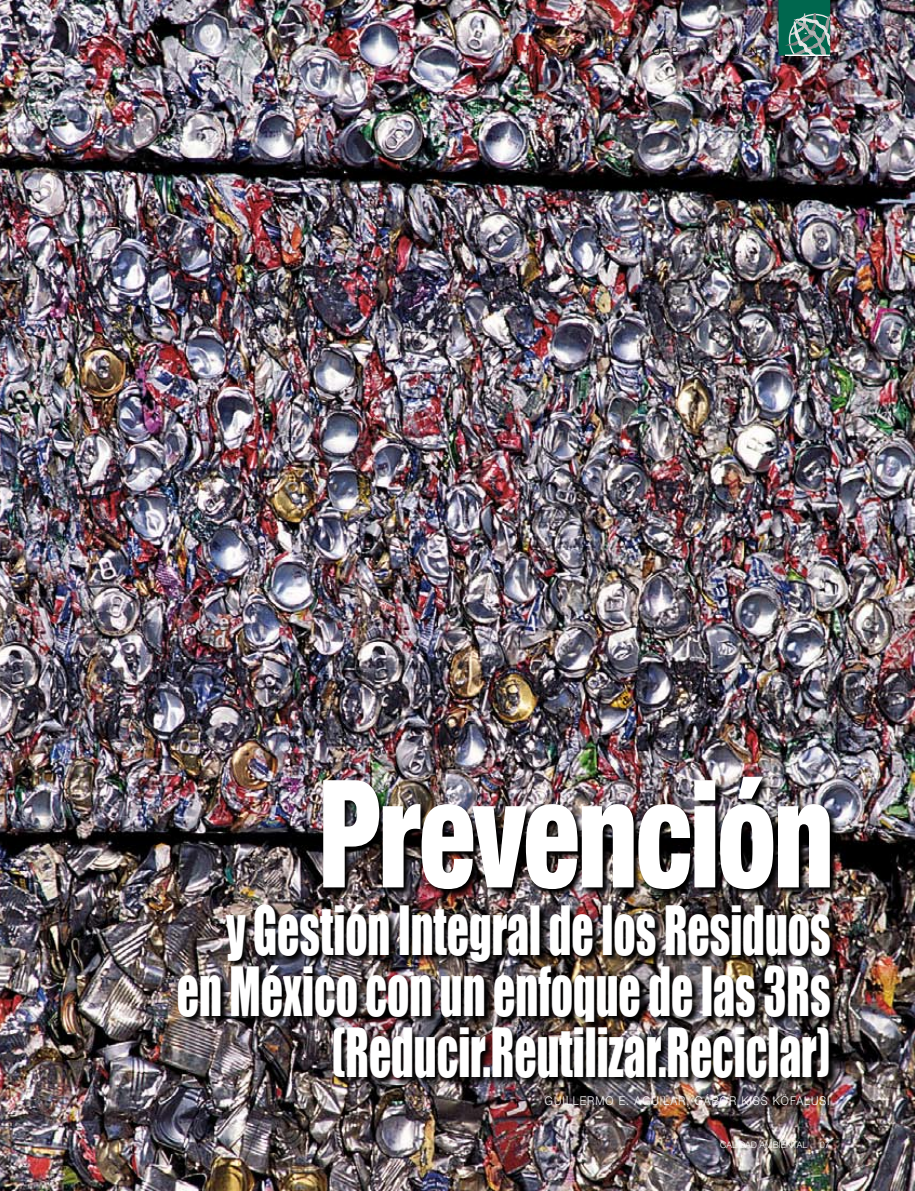
<style>
.page{position:relative;width:915px;height:1191px;background:#fff}
.page>*{position:absolute;margin:0;border:0;box-sizing:border-box;transform-origin:0 0}
.t1{font:900 condensed 150px "Helvetica Neue";letter-spacing:-.015em;color:#fff;scale:.77 1}
.t2{font:62.25px/60.8px "Impact";color:#fff;text-align:right;scale:.7 1}
.t3{font:300 12px "Helvetica Neue";letter-spacing:.1em;color:#fff;scale:.9 1}
.t4{font:300 10.5px "Helvetica Neue";letter-spacing:1em;color:#000}
.t5{font:300 9px "Helvetica Neue";color:#fff}
</style>
<div class="page">
<img style="left:0;top:0;width:914px;height:1191px">
<svg style="left:778px;top:0;width:51px;height:56px;background:#3a8170"></svg>
<img style="left:322px;top:775px;width:517px;height:124px">
<img style="left:224px;top:902px;width:615px;height:61px">
<img style="left:177px;top:963px;width:662px;height:68px">
<img style="left:332px;top:1026px;width:506px;height:61px">
<p class="t4" style="left:510px;top:45px;width:72px">LÍDER</p>
<p class="t4" style="left:604px;top:45px;width:25px">D E</p>
<p class="t4" style="left:652px;top:45px;width:106px">OPINIÓN</p>
<h1 class="t1" style="left:319px;top:741px;width:670px">Prevención</h1>
<p class="t2" style="left:177px;top:900px;width:935px">y Gestión Integral de los Residuos en México con un enfoque de las 3Rs (Reducir.Reutilizar.Reciclar)</p>
<p class="t3" style="left:544px;top:1093px;width:318px">GUILLERMO E. AGUILAR, GÁBOR KISS KÖFALUSI</p>
<p class="t5" style="left:720px;top:1139px;width:89px">CALIDAD AMBIENTAL</p>
<p class="t5" style="left:819px;top:1139px;width:12px">07</p>
</div>
